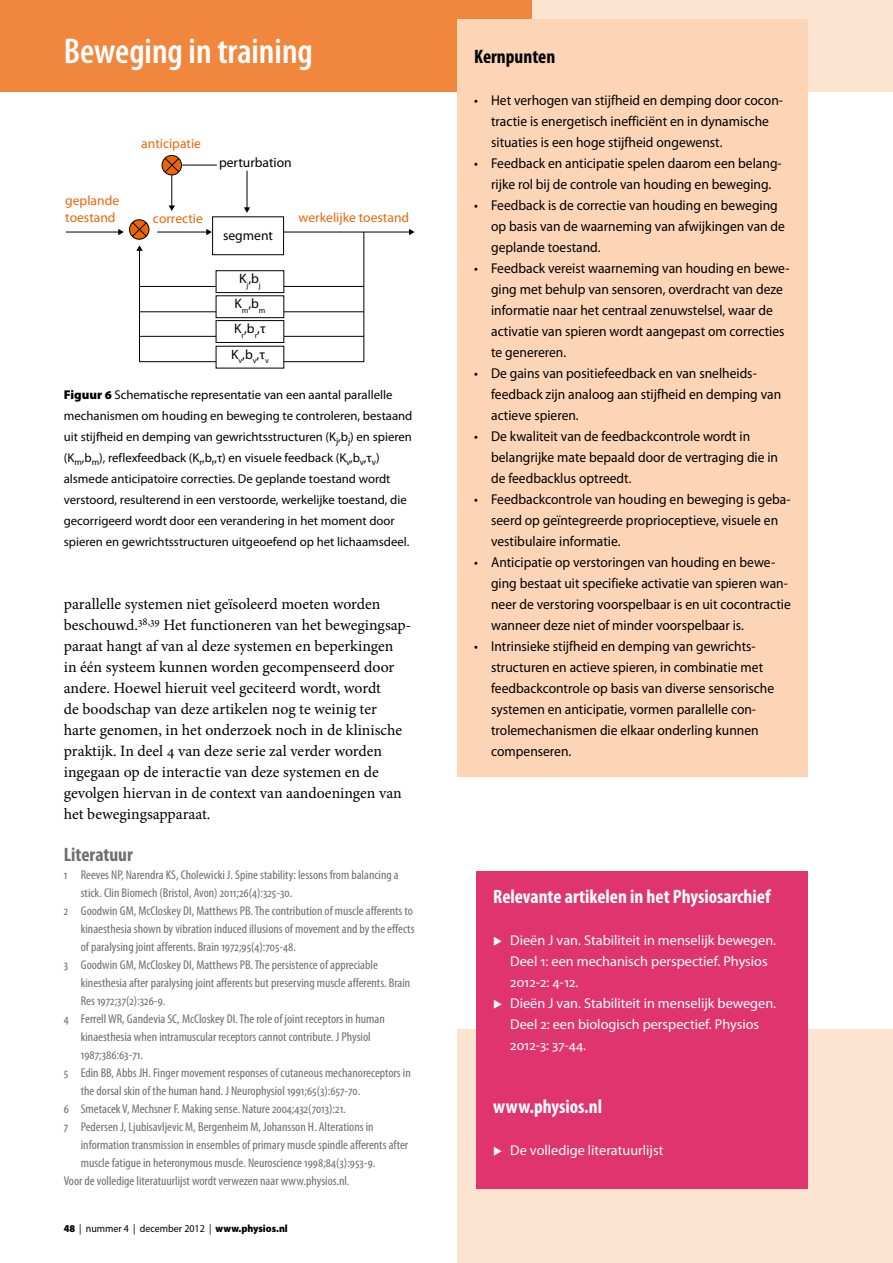
<style>
.page{position:relative;width:893px;height:1263px;background:#fff}
.page>*{position:absolute;margin:0;border:0;box-sizing:border-box;transform-origin:0 0}
.t1{font:600 condensed 36px "Myriad Pro";color:#fff}
.t2{font:700 condensed 19.5px "Myriad Pro";color:#fff}
.t3{font:700 condensed 19.5px "Myriad Pro";color:#706f6f}
.t4{font:700 condensed 19.5px "Myriad Pro";color:#000}
.t5{font:15.75px/21px "Minion Pro";color:#000}
.t6{font:14.25px/21px "Myriad Pro";color:#000;scale:.95 1}
.t7{font:14.25px/21px "Myriad Pro";color:#fff}
.t8{font:13.65px/16.4px "Myriad Pro";color:#ec6608}
.t9{font:13.65px/25.2px "Myriad Pro";color:#000;text-align:center}
.t10{font:condensed 12.75px "Myriad Pro";color:#706f6f;scale:1.05 1}
.t11{font:12.75px/21px "Myriad Pro";color:#000}
.t12{font:10.5px "Myriad Pro";color:#000;scale:.95 1}
.s1{font-weight:900}
</style>
<div class="page">
<div style="left:0;top:0;width:893px;height:91px;background:#fde4d0"></div>
<hr style="left:892px;top:442px;width:1px;height:272px;background:#fad2c5">
<hr style="left:66px;top:232px;width:53px;height:1px;background:#000">
<svg style="left:118px;top:155px;width:247px;height:213px"></svg>
<hr style="left:283px;top:232px;width:127px;height:1px;background:#000">
<svg style="left:409px;top:229px;width:6px;height:6px"></svg>
<div style="left:0;top:0;width:531px;height:91px;background:#f1873d"></div>
<div style="left:457px;top:20px;width:351px;height:757px;background:#fcd5b7"></div>
<div style="left:457px;top:1029px;width:436px;height:234px;background:#fde4d0"></div>
<div style="left:476px;top:872px;width:332px;height:317px;background:#e0346e"></div>
<h1 class="t1" style="left:64px;top:29px;width:251px">Beweging in training</h1>
<h2 class="t4" style="left:474px;top:44px;width:83px">Kernpunten</h2>
<p class="t6" style="left:491px;top:89px;width:309px;text-indent:-17px">• Het verhogen van stijfheid en demping door cocon&shy;tractie is energetisch inefficiënt en in dynamische situaties is een hoge stijfheid ongewenst.</p>
<p class="t6" style="left:474px;top:153px;width:325px;text-align:center">• Feedback en anticipatie spelen daarom een belang&shy;rijke rol bij de controle van houding en beweging.</p>
<p class="t6" style="left:491px;top:195px;width:311px;text-indent:-17px">• Feedback is de correctie van houding en beweging op basis van de waarneming van afwijkingen van de geplande toestand.</p>
<p class="t6" style="left:491px;top:258px;width:316px;text-indent:-17px">• Feedback vereist waarneming van houding en bewe&shy;ging met behulp van sensoren, overdracht van deze informatie naar het centraal zenuwstelsel, waar de activatie van spieren wordt aangepast om correcties te genereren.</p>
<p class="t6" style="left:491px;top:363px;width:307px;text-indent:-17px">• De gains van positiefeedback en van snelheids&shy;feedback zijn analoog aan stijfheid en demping van actieve spieren.</p>
<p class="t6" style="left:491px;top:426px;width:304px;text-indent:-17px">• De kwaliteit van de feedbackcontrole wordt in belangrijke mate bepaald door de vertraging die in de feedbacklus optreedt.</p>
<p class="t6" style="left:491px;top:489px;width:317px;text-indent:-17px">• Feedbackcontrole van houding en beweging is geba&shy;seerd op geïntegreerde proprioceptieve, visuele en vestibulaire informatie.</p>
<p class="t6" style="left:491px;top:552px;width:317px;text-indent:-17px">• Anticipatie op verstoringen van houding en bewe&shy;ging bestaat uit specifieke activatie van spieren wan&shy;neer de verstoring voorspelbaar is en uit cocontractie wanneer deze niet of minder voorspelbaar is.</p>
<p class="t6" style="left:491px;top:636px;width:300px;text-indent:-17px">• Intrinsieke stijfheid en demping van gewrichts&shy;structuren en actieve spieren, in combinatie met feedbackcontrole op basis van diverse sensorische systemen en anticipatie, vormen parallelle con&shy;trolemechanismen die elkaar onderling kunnen compenseren.</p>
<p class="t8" style="left:141px;top:135px;width:61px">anticipatie</p>
<p class="t9" style="left:219px;top:150px;width:74px">perturbation</p>
<p class="t8" style="left:65px;top:192px;width:55px">geplande toestand</p>
<p class="t8" style="left:153px;top:210px;width:51px">correctie</p>
<p class="t8" style="left:299px;top:209px;width:112px">werkelijke toestand</p>
<p class="t9" style="left:223px;top:222px;width:51px">segment</p>
<p class="t9" style="left:231px;top:266px;width:39px">K<sub>j</sub>,b<sub>j<br></sub>K<sub>m</sub>,b<sub>m<br></sub>K<sub>r</sub>,b<sub>r</sub>,τ<br>K<sub>v</sub>,b<sub>v</sub>,τ<sub>v</sub></p>
<p class="t11" style="left:64px;top:384px;width:350px"><span class="s1">Figuur 6</span> Schematische representatie van een aantal parallelle mechanismen om houding en beweging te controleren, bestaand uit stijfheid en demping van gewrichtsstructuren (K<sub>j</sub>,b<sub>j</sub>) en spieren (K<sub>m</sub>,b<sub>m</sub>), reflexfeedback (K<sub>r</sub>,b<sub>r</sub>,τ) en visuele feedback (K<sub>v</sub>,b<sub>v</sub>,τ<sub>v</sub>) alsmede anticipatoire correcties. De geplande toestand wordt verstoord, resulterend in een verstoorde, werkelijke toestand, die gecorrigeerd wordt door een verandering in het moment door spieren en gewrichtsstructuren uitgeoefend op het lichaamsdeel.</p>
<p class="t5" style="left:64px;top:594px;width:349px">parallelle systemen niet geïsoleerd moeten worden beschouwd.<sup>38,39</sup> Het functioneren van het bewegingsap&shy;paraat hangt af van al deze systemen en beperkingen<br>in één systeem kunnen worden gecompenseerd door andere. Hoewel hieruit veel geciteerd wordt, wordt<br>de boodschap van deze artikelen nog te weinig ter harte genomen, in het onderzoek noch in de klinische praktijk. In deel 4 van deze serie zal verder worden ingegaan op de interactie van deze systemen en de gevolgen hiervan in de context van aandoeningen van het bewegingsapparaat.</p>
<h2 class="t3" style="left:64px;top:842px;width:71px">Literatuur</h2>
<p class="t10" style="left:64px;top:867px;width:320px">1 Reeves NP, Narendra KS, Cholewicki J. Spine stability: lessons from balancing a</p>
<p class="t10" style="left:81px;top:885px;width:203px">stick. Clin Biomech (Bristol, Avon) 2011;26(4):325-30.</p>
<p class="t10" style="left:64px;top:903px;width:334px">2 Goodwin GM, McCloskey DI, Matthews PB. The contribution of muscle afferents to</p>
<p class="t10" style="left:81px;top:921px;width:319px">kinaesthesia shown by vibration induced illusions of movement and by the effects</p>
<p class="t10" style="left:81px;top:939px;width:207px">of paralysing joint afferents. Brain 1972;95(4):705-48.</p>
<p class="t10" style="left:64px;top:957px;width:301px">3 Goodwin GM, McCloskey DI, Matthews PB. The persistence of appreciable</p>
<p class="t10" style="left:81px;top:975px;width:315px">kinesthesia after paralysing joint afferents but preserving muscle afferents. Brain</p>
<p class="t10" style="left:81px;top:993px;width:82px">Res 1972;37(2):326-9.</p>
<p class="t10" style="left:64px;top:1011px;width:307px">4 Ferrell WR, Gandevia SC, McCloskey DI. The role of joint receptors in human</p>
<p class="t10" style="left:81px;top:1029px;width:278px">kinaesthesia when intramuscular receptors cannot contribute. J Physiol</p>
<p class="t10" style="left:81px;top:1047px;width:61px">1987;386:63-71.</p>
<p class="t10" style="left:64px;top:1065px;width:332px">5 Edin BB, Abbs JH. Finger movement responses of cutaneous mechanoreceptors in</p>
<p class="t10" style="left:81px;top:1083px;width:268px">the dorsal skin of the human hand. J Neurophysiol 1991;65(3):657-70.</p>
<p class="t10" style="left:64px;top:1101px;width:270px">6 Smetacek V, Mechsner F. Making sense. Nature 2004;432(7013):21.</p>
<p class="t10" style="left:64px;top:1119px;width:297px">7 Pedersen J, Ljubisavljevic M, Bergenheim M, Johansson H. Alterations in</p>
<p class="t10" style="left:81px;top:1137px;width:313px">information transmission in ensembles of primary muscle spindle afferents after</p>
<p class="t10" style="left:81px;top:1155px;width:282px">muscle fatigue in heteronymous muscle. Neuroscience 1998;84(3):953-9.</p>
<p class="t10" style="left:64px;top:1173px;width:274px">Voor de volledige literatuurlijst wordt verwezen naar www.physios.nl.</p>
<h2 class="t2" style="left:493px;top:884px;width:279px">Relevante artikelen in het Physiosarchief</h2>
<p class="t7" style="left:510px;top:929px;width:267px">Dieën J van. Stabiliteit in menselijk bewegen.<br>Deel 1: een mechanisch perspectief. Physios 2012-2: 4-12.<br>Dieën J van. Stabiliteit in menselijk bewegen.<br>Deel 2: een biologisch perspectief. Physios 2012-3: 37-44.</p>
<h2 class="t2" style="left:493px;top:1094px;width:110px">www.physios.nl</h2>
<p class="t7" style="left:510px;top:1139px;width:155px">De volledige literatuurlijst</p>
<p class="t12" style="left:64px;top:1222px;width:237px"><span class="s1">48</span> | nummer 4 | december 2012 | <span class="s1">www.physios.nl</span></p>
</div>
